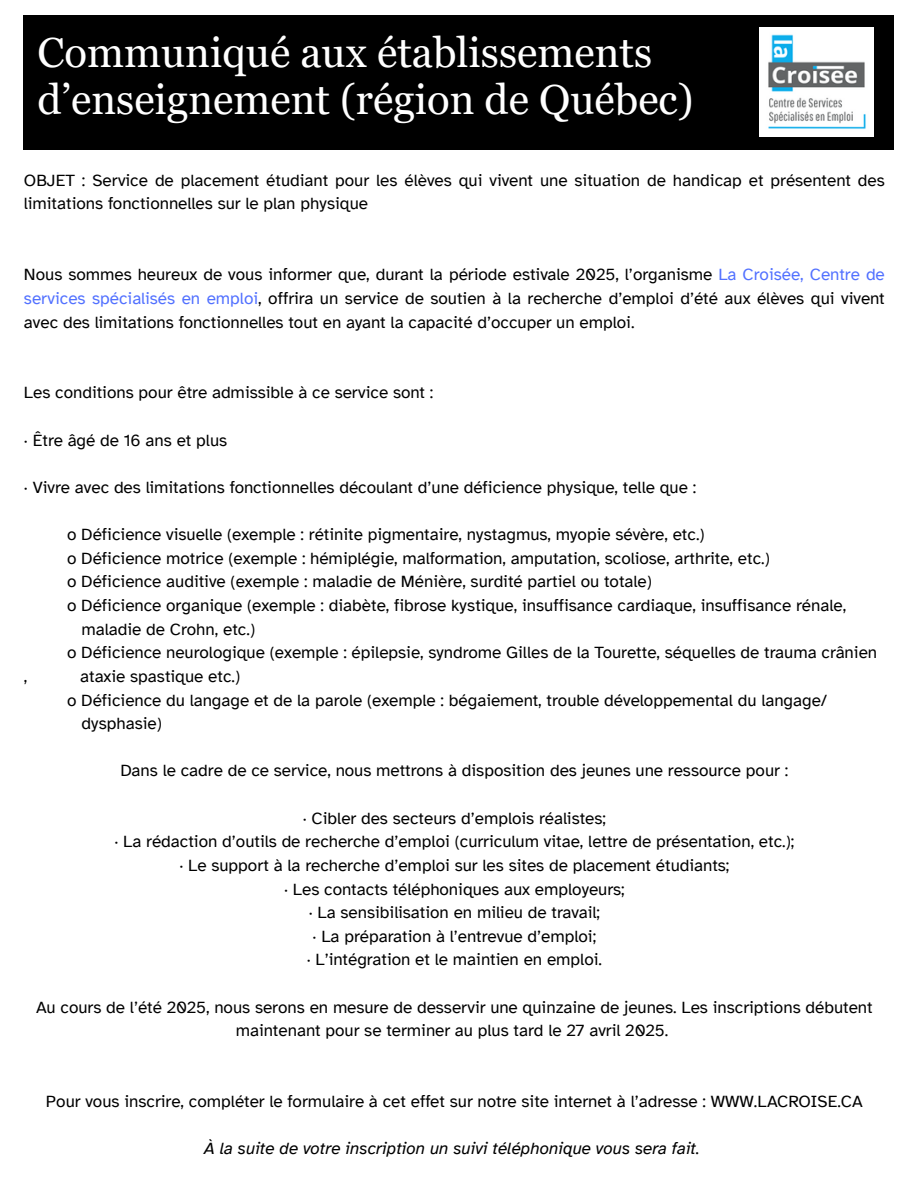
<style>
.page{position:relative;width:918px;height:1188px;background:#fff}
.page>*{position:absolute;margin:0;border:0;box-sizing:border-box;transform-origin:0 0}
.t1{font:42px/47.2px "Georgia Pro";color:#fff}
.t2{font:17.1px/23.7px "Atkinson Hyperlegible";color:#000}
.t3{font:italic 17.1px "Atkinson Hyperlegible";color:#000}
.s1{color:#5271ff}
</style>
<div class="page">
<div style="left:24px;top:15px;width:870px;height:134px;background:#000"></div>
<img style="left:760px;top:28px;width:113px;height:109px">
<p class="t1" style="left:37px;top:29px;width:657px">Communiqué aux établissements d’enseignement (région de Québec)</p>
<p class="t2" style="left:24px;top:168px;width:862px">OBJET : Service de placement étudiant pour les élèves qui vivent une situation de handicap et présentent des limitations fonctionnelles sur le plan physique</p>
<p class="t2" style="left:24px;top:263px;width:862px">Nous sommes heureux de vous informer que, durant la période estivale 2025, l’organisme <span class="s1">La Croisée, Centre de</span></p>
<h1 class="t2" style="left:24px;top:286px;width:862px"><span class="s1">services spécialisés en emploi</span>, offrira un service de soutien à la recherche d’emploi d’été aux élèves qui vivent avec des limitations fonctionnelles tout en ayant la capacité d’occuper un emploi.</h1>
<h1 class="t2" style="left:24px;top:381px;width:411px">Les conditions pour être admissible à ce service sont :</h1>
<h1 class="t2" style="left:24px;top:428px;width:205px">· Être âgé de 16 ans et plus</h1>
<p class="t2" style="left:24px;top:475px;width:674px">· Vivre avec des limitations fonctionnelles découlant d’une déficience physique, telle que :</p>
<p class="t2" style="left:67px;top:523px;width:639px">o Déficience visuelle (exemple : rétinite pigmentaire, nystagmus, myopie sévère, etc.)</p>
<p class="t2" style="left:67px;top:546px;width:704px">o Déficience motrice (exemple : hémiplégie, malformation, amputation, scoliose, arthrite, etc.)</p>
<p class="t2" style="left:67px;top:570px;width:586px">o Déficience auditive (exemple : maladie de Ménière, surdité partiel ou totale)</p>
<p class="t2" style="left:67px;top:594px;width:781px">o Déficience organique (exemple : diabète, fibrose kystique, insuffisance cardiaque, insuffisance rénale,</p>
<p class="t2" style="left:81px;top:617px;width:175px">maladie de Crohn, etc.)</p>
<p class="t2" style="left:67px;top:641px;width:812px">o Déficience neurologique (exemple : épilepsie, syndrome Gilles de la Tourette, séquelles de trauma crânien</p>
<p class="t2" style="left:24px;top:664px;width:5px">,</p>
<p class="t2" style="left:80px;top:664px;width:162px">ataxie spastique etc.)</p>
<p class="t2" style="left:67px;top:688px;width:762px">o Déficience du langage et de la parole (exemple : bégaiement, trouble développemental du langage/</p>
<p class="t2" style="left:81px;top:712px;width:82px">dysphasie)</p>
<p class="t2" style="left:121px;top:759px;width:669px">Dans le cadre de ce service, nous mettrons à disposition des jeunes une ressource pour :</p>
<p class="t2" style="left:114px;top:806px;width:681px;text-align:center">· Cibler des secteurs d’emplois réalistes;<br>· La rédaction d’outils de recherche d’emploi (curriculum vitae, lettre de présentation, etc.); · Le support à la recherche d’emploi sur les sites de placement étudiants;<br>· Les contacts téléphoniques aux employeurs;<br>· La sensibilisation en milieu de travail;<br>· La préparation à l’entrevue d’emploi;<br>· L’intégration et le maintien en emploi.</p>
<h1 class="t2" style="left:36px;top:995px;width:838px;text-align:center">Au cours de l’été 2025, nous serons en mesure de desservir une quinzaine de jeunes. Les inscriptions débutent maintenant pour se terminer au plus tard le 27 avril 2025.</h1>
<h1 class="t2" style="left:46px;top:1090px;width:818px">Pour vous inscrire, compléter le formulaire à cet effet sur notre site internet à l’adresse : WWW.LACROISE.CA</h1>
<h1 class="t3" style="left:204px;top:1138px;width:497px">À la suite de votre inscription un suivi téléphonique vous sera fait.</h1>
</div>
